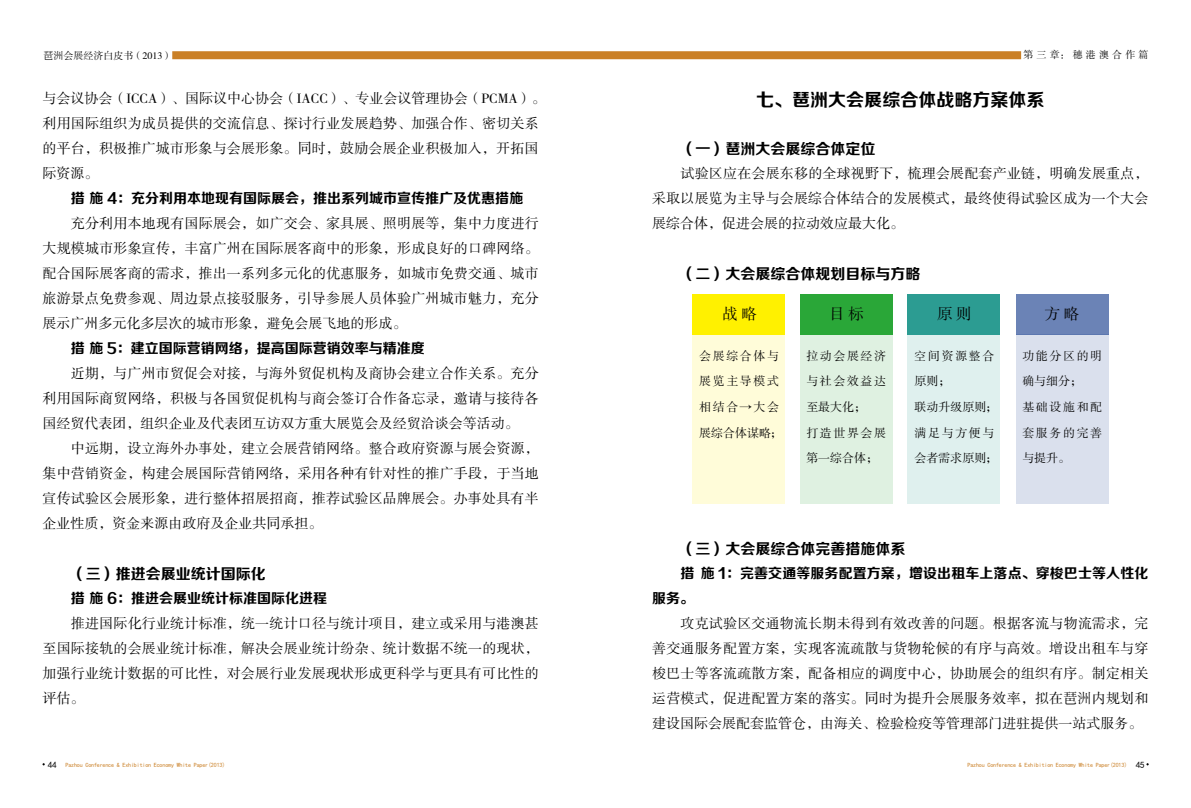
<style>
.page{position:relative;width:1191px;height:808px;background:#fff}
.page>*{position:absolute;margin:0;border:0;box-sizing:border-box;transform-origin:0 0}
.t1{font:18px "FZZCHJW GB1 0";color:#000}
.t2{font:15.4px "FZSSJW GB1 0";color:#000}
.t3{font:15px "FZZCHJW GB1 0";color:#000}
.t4{font:14px/25px "FZSSJW GB1 0";letter-spacing:.015em;color:#000;text-align:justify}
.t5{font:14px/25px "FZZCHJW GB1 0";color:#000}
.t6{font:11.9px/25.6px "FZSSJW GB1 0";letter-spacing:.135em;color:#000}
.t7{font:11.9px/25.6px "FZSSJW GB1 0";color:#000}
.t8{font:10px "FZSSJW GB1 0";color:#000}
.t9{font:10px "FZSSJW GB1 0";letter-spacing:.315em;color:#000}
.t10{font:6px "Sim Hei";letter-spacing:-.025em;color:#ca8027}
.s1{font-size:9px;color:#000}
</style>
<div class="page">
<div style="left:907px;top:334px;width:93px;height:170px;background:#dff0ee"></div>
<div style="left:1015px;top:294px;width:93px;height:41px;background:#6b83b6"></div>
<div style="left:692px;top:294px;width:93px;height:41px;background:#fff100"></div>
<div style="left:692px;top:334px;width:93px;height:170px;background:#fffcd9"></div>
<div style="left:907px;top:294px;width:93px;height:41px;background:#2c9c92"></div>
<div style="left:800px;top:294px;width:92px;height:41px;background:#2aa738"></div>
<div style="left:800px;top:334px;width:92px;height:170px;background:#dff1e1"></div>
<div style="left:1015px;top:334px;width:93px;height:170px;background:#dae0ed"></div>
<div style="left:172px;top:51px;width:849px;height:8px;background:#ca8027"></div>
<p class="t8" style="left:43px;top:50px;width:130px">琶洲会展经济白皮书（2013）</p>
<p class="t9" style="left:1023px;top:50px;width:127px">第三章：穗港澳合作篇</p>
<p class="t4" style="left:43px;top:86px;width:505px;text-align:left">与会议协会（ICCA）、国际议中心协会（IACC）、专业会议管理协会（PCMA）。利用国际组织为成员提供的交流信息、探讨行业发展趋势、加强合作、密切关系的平台，积极推广城市形象与会展形象。同时，鼓励会展企业积极加入，开拓国际资源。</p>
<p class="t5" style="left:71px;top:186px;width:454px">措 施 4：充分利用本地现有国际展会，推出系列城市宣传推广及优惠措施</p>
<p class="t4" style="left:43px;top:211px;width:498px;text-indent:28px">充分利用本地现有国际展会，如广交会、家具展、照明展等，集中力度进行大规模城市形象宣传，丰富广州在国际展客商中的形象，形成良好的口碑网络。配合国际展客商的需求，推出一系列多元化的优惠服务，如城市免费交通、城市旅游景点免费参观、周边景点接驳服务，引导参展人员体验广州城市魅力，充分展示广州多元化多层次的城市形象，避免会展飞地的形成。</p>
<p class="t5" style="left:71px;top:336px;width:355px">措 施 5：建立国际营销网络，提高国际营销效率与精准度</p>
<p class="t4" style="left:43px;top:361px;width:498px;text-indent:28px">近期，与广州市贸促会对接，与海外贸促机构及商协会建立合作关系。充分利用国际商贸网络，积极与各国贸促机构与商会签订合作备忘录，邀请与接待各国经贸代表团，组织企业及代表团互访双方重大展览会及经贸洽谈会等活动。</p>
<p class="t4" style="left:43px;top:436px;width:498px;text-indent:28px">中远期，设立海外办事处，建立会展营销网络。整合政府资源与展会资源，集中营销资金，构建会展国际营销网络，采用各种有针对性的推广手段，于当地宣传试验区会展形象，进行整体招展招商，推荐试验区品牌展会。办事处具有半企业性质，资金来源由政府及企业共同承担。</p>
<p class="t3" style="left:71px;top:565px;width:196px">（三）推进会展业统计国际化</p>
<p class="t5" style="left:71px;top:586px;width:258px">措 施 6：推进会展业统计标准国际化进程</p>
<p class="t4" style="left:43px;top:611px;width:498px;text-indent:28px">推进国际化行业统计标准，统一统计口径与统计项目，建立或采用与港澳甚至国际接轨的会展业统计标准，解决会展业统计纷杂、统计数据不统一的现状，加强行业统计数据的可比性，对会展行业发展现状形成更科学与更具有可比性的评估。</p>
<p class="t1" style="left:756px;top:90px;width:289px">七、琶洲大会展综合体战略方案体系</p>
<p class="t3" style="left:680px;top:140px;width:196px">（一）琶洲大会展综合体定位</p>
<p class="t4" style="left:652px;top:161px;width:498px;text-indent:28px">试验区应在会展东移的全球视野下，梳理会展配套产业链，明确发展重点，采取以展览为主导与会展综合体结合的发展模式，最终使得试验区成为一个大会展综合体，促进会展的拉动效应最大化。</p>
<p class="t3" style="left:680px;top:265px;width:241px">（二）大会展综合体规划目标与方略</p>
<p class="t2" style="left:829px;top:306px;width:36px">目 标</p>
<p class="t2" style="left:937px;top:306px;width:36px">原 则</p>
<p class="t2" style="left:1044px;top:306px;width:36px">方 略</p>
<p class="t2" style="left:722px;top:306px;width:36px">战 略</p>
<p class="t6" style="left:699px;top:344px;width:84px">会展综合体与展览主导模式相结合→大会展综合体谋略；</p>
<p class="t6" style="left:806px;top:344px;width:81px">拉动会展经济与社会效益达至最大化；<br>打造世界会展第一综合体；</p>
<p class="t7" style="left:914px;top:344px;width:84px">空间资源整合原则；<br>联动升级原则；满足与方便与会者需求原则；</p>
<p class="t6" style="left:1022px;top:344px;width:81px">功能分区的明确与细分；<br>基础设施和配套服务的完善与提升。</p>
<p class="t3" style="left:680px;top:540px;width:226px">（三）大会展综合体完善措施体系</p>
<p class="t5" style="left:652px;top:561px;width:498px;text-indent:28px">措 施 1：完善交通等服务配置方案，增设出租车上落点、穿梭巴士等人性化服务。</p>
<p class="t4" style="left:652px;top:611px;width:498px;text-indent:28px">攻克试验区交通物流长期未得到有效改善的问题。根据客流与物流需求，完善交通服务配置方案，实现客流疏散与货物轮候的有序与高效。增设出租车与穿梭巴士等客流疏散方案，配备相应的调度中心，协助展会的组织有序。制定相关运营模式，促进配置方案的落实。同时为提升会展服务效率，拟在琶洲内规划和建设国际会展配套监管仓，由海关、检验检疫等管理部门进驻提供一站式服务。</p>
<p class="t10" style="left:48px;top:761px;width:179px"><span class="s1">44</span> Pazhou Conference &amp; Exhibition Economy White Paper(2013)</p>
<p class="t10" style="left:967px;top:762px;width:179px">Pazhou Conference &amp; Exhibition Economy White Paper(2013) <span class="s1">45</span></p>
</div>
